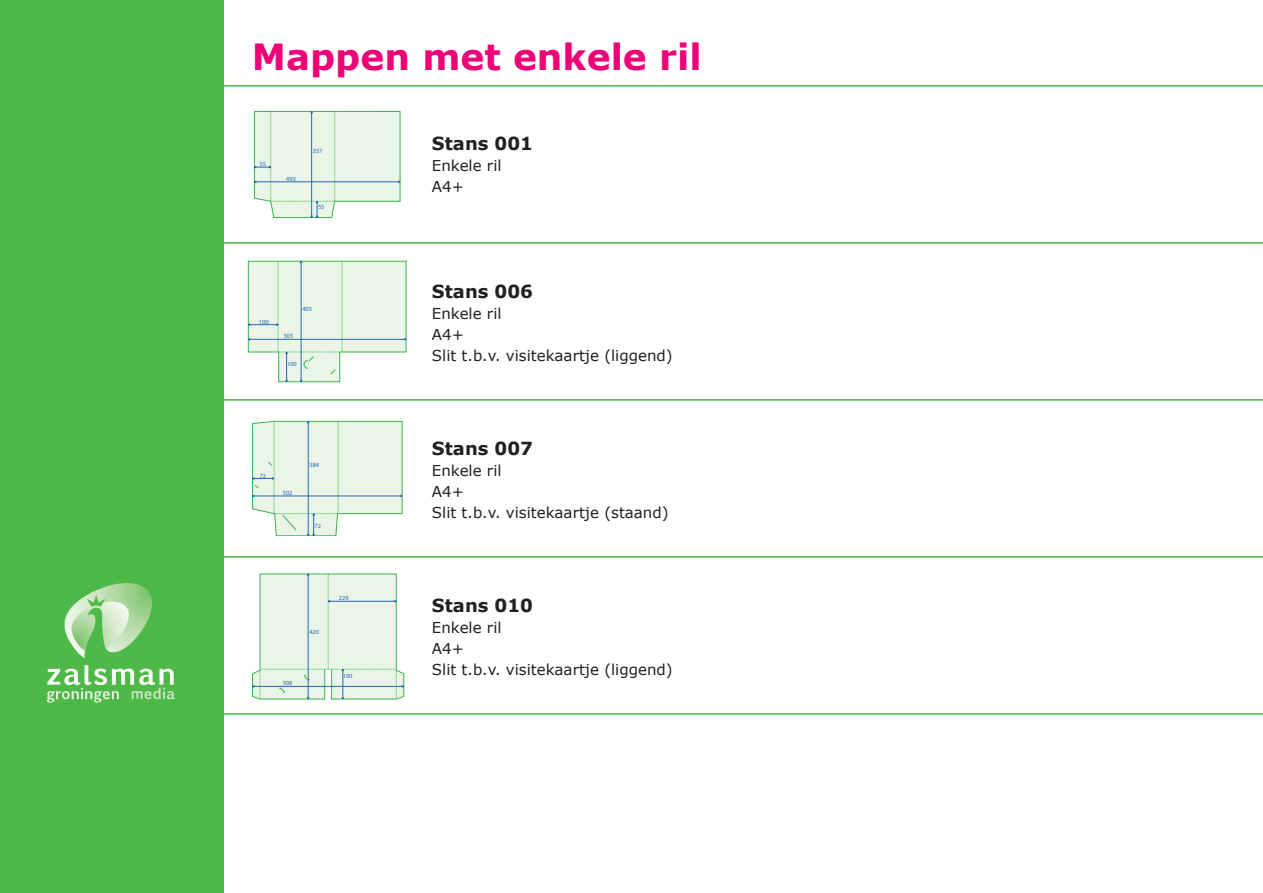
<style>
.page{position:relative;width:1263px;height:893px;background:#fff}
.page>*{position:absolute;margin:0;border:0;box-sizing:border-box;transform-origin:0 0}
.t1{font:700 36px "Verdana";color:#ed0277}
.t2{font:700 18px "Verdana";color:#231f20}
.t3{font:15px "Verdana";color:#231f20}
.t4{font:6.3px "Myriad";color:#2868b1}
</style>
<div class="page">
<svg style="left:254px;top:111px;width:147px;height:107px"></svg>
<svg style="left:248px;top:261px;width:159px;height:121px"></svg>
<svg style="left:252px;top:421px;width:151px;height:115px"></svg>
<svg style="left:252px;top:573px;width:152px;height:126px"></svg>
<hr style="left:206px;top:85px;width:1057px;height:2px;background:#4cb848">
<hr style="left:206px;top:242px;width:1057px;height:2px;background:#4cb848">
<hr style="left:206px;top:399px;width:1057px;height:2px;background:#4cb848">
<hr style="left:206px;top:556px;width:1057px;height:2px;background:#4cb848">
<hr style="left:206px;top:713px;width:1057px;height:2px;background:#4cb848">
<div style="left:0;top:0;width:223px;height:893px;background:#4cb848"></div>
<img style="left:47px;top:584px;width:128px;height:119px">
<p class="t1" style="left:252px;top:34px;width:451px">Mappen met enkele ril</p>
<p class="t4" style="left:259px;top:161px;width:8px">55</p>
<p class="t4" style="left:286px;top:176px;width:11px">495</p>
<p class="t4" style="left:313px;top:148px;width:11px">357</p>
<p class="t4" style="left:318px;top:204px;width:8px">55</p>
<p class="t4" style="left:259px;top:318px;width:11px">100</p>
<p class="t4" style="left:302px;top:306px;width:11px">405</p>
<p class="t4" style="left:284px;top:333px;width:11px">505</p>
<p class="t4" style="left:287px;top:361px;width:11px">100</p>
<p class="t4" style="left:260px;top:472px;width:8px">72</p>
<p class="t4" style="left:283px;top:490px;width:11px">502</p>
<p class="t4" style="left:309px;top:462px;width:11px">384</p>
<p class="t4" style="left:315px;top:522px;width:8px">72</p>
<p class="t4" style="left:309px;top:628px;width:11px">420</p>
<p class="t4" style="left:283px;top:680px;width:11px">508</p>
<p class="t4" style="left:339px;top:595px;width:11px">229</p>
<p class="t4" style="left:343px;top:673px;width:11px">100</p>
<p class="t2" style="left:432px;top:132px;width:103px">Stans 001</p>
<p class="t3" style="left:432px;top:156px;width:71px">Enkele ril</p>
<p class="t3" style="left:432px;top:177px;width:34px">A4+</p>
<p class="t2" style="left:432px;top:280px;width:103px">Stans 006</p>
<p class="t3" style="left:432px;top:304px;width:71px">Enkele ril</p>
<p class="t3" style="left:432px;top:325px;width:34px">A4+</p>
<p class="t3" style="left:432px;top:346px;width:242px">Slit t.b.v. visitekaartje (liggend)</p>
<p class="t2" style="left:432px;top:437px;width:103px">Stans 007</p>
<p class="t3" style="left:432px;top:461px;width:71px">Enkele ril</p>
<p class="t3" style="left:432px;top:482px;width:34px">A4+</p>
<p class="t3" style="left:432px;top:503px;width:238px">Slit t.b.v. visitekaartje (staand)</p>
<p class="t2" style="left:432px;top:594px;width:103px">Stans 010</p>
<p class="t3" style="left:432px;top:618px;width:71px">Enkele ril</p>
<p class="t3" style="left:432px;top:639px;width:34px">A4+</p>
<p class="t3" style="left:432px;top:660px;width:242px">Slit t.b.v. visitekaartje (liggend)</p>
</div>
